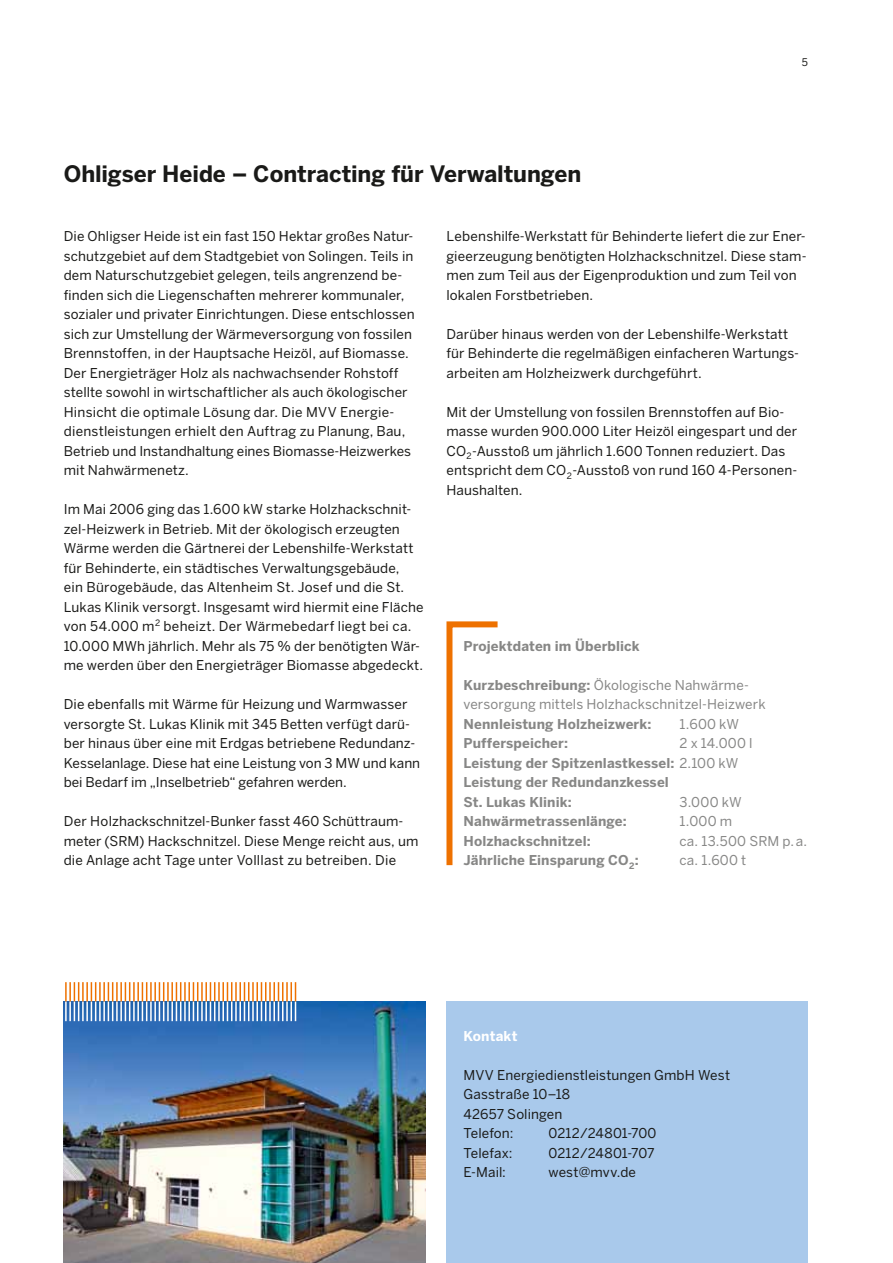
<style>
.page{position:relative;width:893px;height:1263px;background:#fff}
.page>*{position:absolute;margin:0;border:0;box-sizing:border-box;transform-origin:0 0}
.t1{font:700 22.5px "Benton Sans";letter-spacing:-.005em;color:#1a1a18}
.t2{font:13.5px/19.5px "Benton Sans";letter-spacing:.01em;color:#1a1a18}
.t3{font:700 13.5px/19.5px "Benton Sans";letter-spacing:.01em;color:#878786}
.t4{font:13.5px/19.5px "Benton Sans";letter-spacing:.01em;color:#878786}
.t5{font:700 13.5px "Benton Sans";letter-spacing:.01em;color:#fff}
.t6{font:10.5px "Benton Sans";color:#1a1a18}
.s1{font-weight:700}
.s2{font-weight:400}
</style>
<div class="page">
<img style="left:64px;top:1002px;width:361px;height:261px">
<svg style="left:65px;top:982px;width:231px;height:39px"></svg>
<div style="left:446px;top:1002px;width:362px;height:261px;background:#a9c9eb"></div>
<svg style="left:446px;top:621px;width:52px;height:245px"></svg>
<h1 class="t1" style="left:64px;top:161px;width:519px">Ohligser Heide – Contracting für Verwaltungen</h1>
<p class="t6" style="left:802px;top:56px;width:8px">5</p>
<p class="t2" style="left:64px;top:226px;width:353px">Die Ohligser Heide ist ein fast 150 Hektar großes Natur&shy;schutzgebiet auf dem Stadtgebiet von Solingen. Teils in dem Naturschutzgebiet gelegen, teils angrenzend be&shy;finden sich die Liegenschaften mehrerer kommunaler, sozialer und privater Einrichtungen. Diese entschlossen sich zur Umstellung der Wärmeversorgung von fossilen Brennstoffen, in der Hauptsache Heizöl, auf Biomasse.<br>Der Energieträger Holz als nachwachsender Rohstoff stellte sowohl in wirtschaftlicher als auch ökologischer Hinsicht die optimale Lösung dar. Die MVV Energie&shy;dienstleistungen erhielt den Auftrag zu Planung, Bau, Betrieb und Instandhaltung eines Biomasse-Heizwerkes mit Nahwärmenetz.</p>
<p class="t2" style="left:64px;top:499px;width:361px">Im Mai 2006 ging das 1.600 kW starke Holzhackschnit&shy;zel-Heizwerk in Betrieb. Mit der ökologisch erzeugten Wärme werden die Gärtnerei der Lebenshilfe-Werkstatt für Behinderte, ein städtisches Verwaltungsgebäude,<br>ein Bürogebäude, das Altenheim St. Josef und die St.<br>Lukas Klinik versorgt. Insgesamt wird hiermit eine Fläche von 54.000 m<sup>2</sup> beheizt. Der Wärmebedarf liegt bei ca.<br>10.000 MWh jährlich. Mehr als 75 % der benötigten Wär&shy;me werden über den Energieträger Biomasse abgedeckt.</p>
<p class="t2" style="left:64px;top:694px;width:358px">Die ebenfalls mit Wärme für Heizung und Warmwasser versorgte St. Lukas Klinik mit 345 Betten verfügt darü&shy;ber hinaus über eine mit Erdgas betriebene Redundanz-Kesselanlage. Diese hat eine Leistung von 3 MW und kann bei Bedarf im „Inselbetrieb“ gefahren werden.</p>
<p class="t2" style="left:64px;top:811px;width:356px">Der Holzhackschnitzel-Bunker fasst 460 Schüttraum&shy;meter (SRM) Hackschnitzel. Diese Menge reicht aus, um die Anlage acht Tage unter Volllast zu betreiben. Die</p>
<p class="t2" style="left:446px;top:226px;width:362px">Lebenshilfe-Werkstatt für Behinderte liefert die zur Ener&shy;gieerzeugung benötigten Holzhackschnitzel. Diese stam&shy;men zum Teil aus der Eigenproduktion und zum Teil von lokalen Forstbetrieben.</p>
<p class="t2" style="left:446px;top:324px;width:354px">Darüber hinaus werden von der Lebenshilfe-Werkstatt für Behinderte die regelmäßigen einfacheren Wartungs&shy;arbeiten am Holzheizwerk durchgeführt.</p>
<p class="t2" style="left:446px;top:402px;width:352px">Mit der Umstellung von fossilen Brennstoffen auf Bio&shy;masse wurden 900.000 Liter Heizöl eingespart und der CO<sub>2</sub>-Ausstoß um jährlich 1.600 Tonnen reduziert. Das entspricht dem CO<sub>2</sub>-Ausstoß von rund 160 4-Personen-Haushalten.</p>
<p class="t3" style="left:463px;top:636px;width:178px">Projektdaten im Überblick</p>
<p class="t4" style="left:463px;top:675px;width:304px"><span class="s1">Kurzbeschreibung:</span> Ökologische Nahwärme&shy;versorgung mittels Holzhackschnitzel-Heizwerk</p>
<p class="t3" style="left:463px;top:714px;width:189px">Nennleistung Holzheizwerk:</p>
<p class="t4" style="left:679px;top:714px;width:61px">1.600 kW</p>
<p class="t3" style="left:463px;top:733px;width:106px">Pufferspeicher:</p>
<p class="t3" style="left:463px;top:733px;width:291px;text-indent:216px"><span class="s2">2 x 14.000 l<br></span>Leistung der Spitzenlastkessel: <span class="s2">2.100 kW<br></span>Leistung der Redundanzkessel<br>St. Lukas Klinik:</p>
<p class="t4" style="left:679px;top:792px;width:64px">3.000 kW</p>
<p class="t3" style="left:463px;top:811px;width:165px">Nahwärmetrassenlänge:</p>
<p class="t4" style="left:679px;top:811px;width:54px">1.000 m</p>
<p class="t3" style="left:463px;top:831px;width:129px">Holzhackschnitzel:</p>
<p class="t4" style="left:679px;top:831px;width:129px">ca. 13.500 SRM p.a.</p>
<p class="t3" style="left:463px;top:850px;width:177px">Jährliche Einsparung CO<sub>2</sub>:</p>
<p class="t4" style="left:679px;top:850px;width:68px">ca. 1.600 t</p>
<p class="t5" style="left:463px;top:1028px;width:56px">Kontakt</p>
<p class="t2" style="left:463px;top:1065px;width:268px">MVV Energiedienstleistungen GmbH West<br>Gasstraße 10–18<br>42657 Solingen<br>Telefon:</p>
<p class="t2" style="left:549px;top:1123px;width:110px">0212/24801-700</p>
<p class="t2" style="left:463px;top:1143px;width:51px">Telefax:</p>
<p class="t2" style="left:549px;top:1143px;width:108px">0212/24801-707</p>
<p class="t2" style="left:463px;top:1162px;width:44px">E-Mail:</p>
<p class="t2" style="left:549px;top:1162px;width:89px">west@mvv.de</p>
</div>
